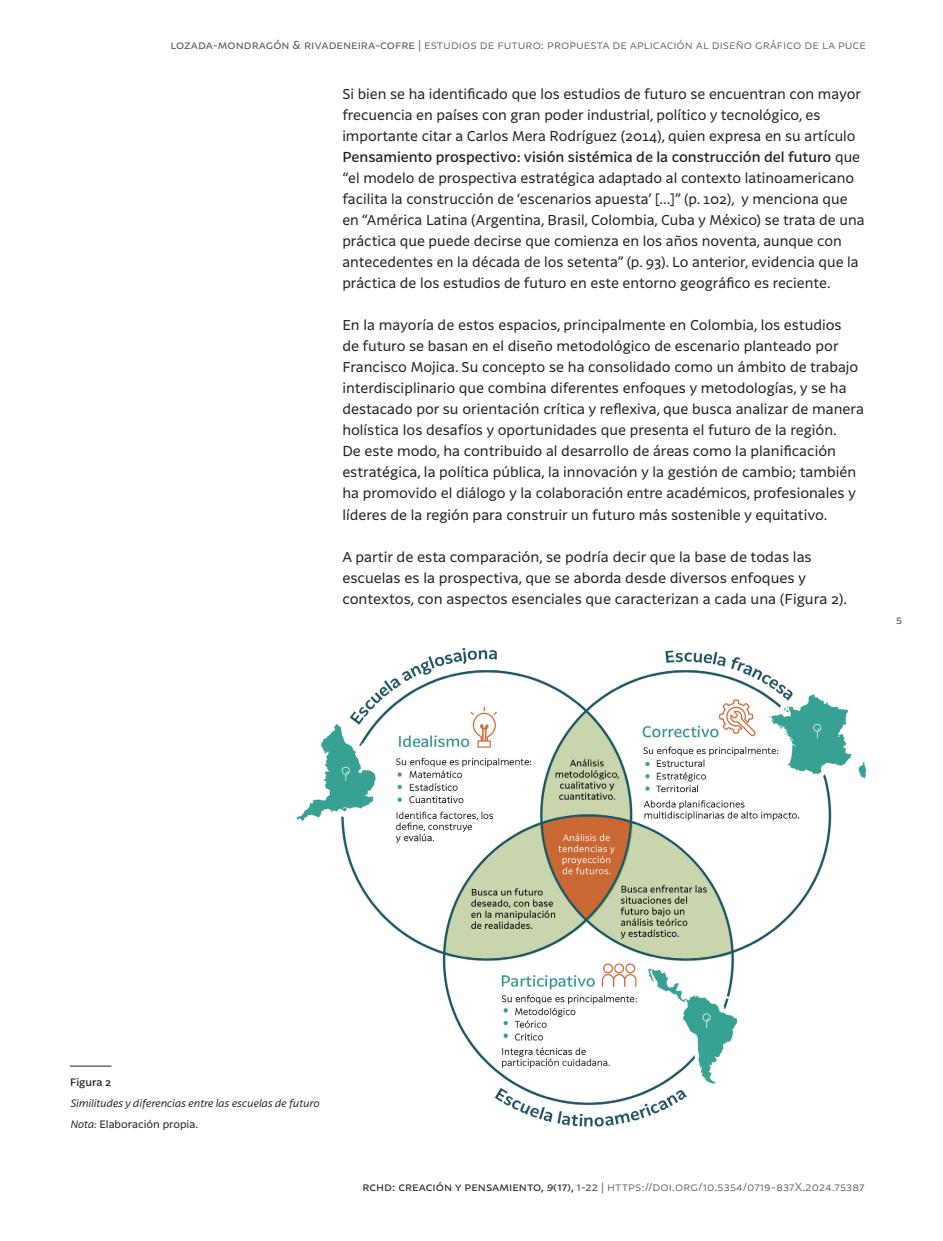
<style>
.page{position:relative;width:943px;height:1241px;background:#fff}
.page>*{position:absolute;margin:0;border:0;box-sizing:border-box;transform-origin:0 0}
.Texto{font:14px/21px "Latina";color:#231f20}
.t1{font:300 11.38px "Latina";color:#57585a}
.t2{font:11.38px "Latina";color:#57585a}
.Nota_al_margen{font:italic 10.5px/21px "Latina";letter-spacing:-.01em;color:#231f20}
.s1{font-weight:400}
.s2{font-weight:500}
.s3{font-weight:500;font-style:normal}
.s4{font-style:normal}
.s5{font-weight:400;color:#231f20}
.s6{font-weight:400;font-style:italic;color:#231f20}
</style>
<div class="page">
<img style="left:296px;top:648px;width:571px;height:479px">
<hr style="left:70px;top:1065px;width:41px;height:1px;background:#231f20">
<p class="t1" style="left:170px;top:38px;width:697px"><span class="s1">lozada-mondragón &amp; rivadeneira-cofre |</span> estudios de futuro: propuesta de aplicación al diseño gráfico de la puce</p>
<p class="Texto" style="left:342px;top:84px;width:523px">Si bien se ha identificado que los estudios de futuro se encuentran con mayor frecuencia en países con gran poder industrial, político y tecnológico, es importante citar a Carlos Mera Rodríguez (2014), quien expresa en su artículo <span class="s2">Pensamiento prospectivo: visión sistémica de la construcción del futuro</span> que “el modelo de prospectiva estratégica adaptado al contexto latinoamericano facilita la construcción de ‘escenarios apuesta’ [...]” (p. 102), y menciona que en “América Latina (Argentina, Brasil, Colombia, Cuba y México) se trata de una práctica que puede decirse que comienza en los años noventa, aunque con antecedentes en la década de los setenta” (p. 93). Lo anterior, evidencia que la práctica de los estudios de futuro en este entorno geográfico es reciente.</p>
<p class="Texto" style="left:342px;top:315px;width:523px">En la mayoría de estos espacios, principalmente en Colombia, los estudios<br>de futuro se basan en el diseño metodológico de escenario planteado por Francisco Mojica. Su concepto se ha consolidado como un ámbito de trabajo interdisciplinario que combina diferentes enfoques y metodologías, y se ha destacado por su orientación crítica y reflexiva, que busca analizar de manera holística los desafíos y oportunidades que presenta el futuro de la región.<br>De este modo, ha contribuido al desarrollo de áreas como la planificación estratégica, la política pública, la innovación y la gestión de cambio; también ha promovido el diálogo y la colaboración entre académicos, profesionales y líderes de la región para construir un futuro más sostenible y equitativo.</p>
<p class="Texto" style="left:342px;top:546px;width:506px">A partir de esta comparación, se podría decir que la base de todas las escuelas es la prospectiva, que se aborda desde diversos enfoques y contextos, con aspectos esenciales que caracterizan a cada una (Figura 2).</p>
<p class="t2" style="left:896px;top:614px;width:8px">5</p>
<p class="Nota_al_margen" style="left:70px;top:1071px;width:251px"><span class="s3">Figura 2<br></span>Similitudes y diferencias entre las escuelas de futuro<br>Nota: <span class="s4">Elaboración propia.</span></p>
<p class="t1" style="left:362px;top:1180px;width:504px"><span class="s5">rchd: creación y pensamiento,</span> <span class="s6">9</span><span class="s5">(17),</span> <span class="s1">1-22 |</span> https://doi.org/10.5354/0719-837X.2024.75387</p>
</div>
